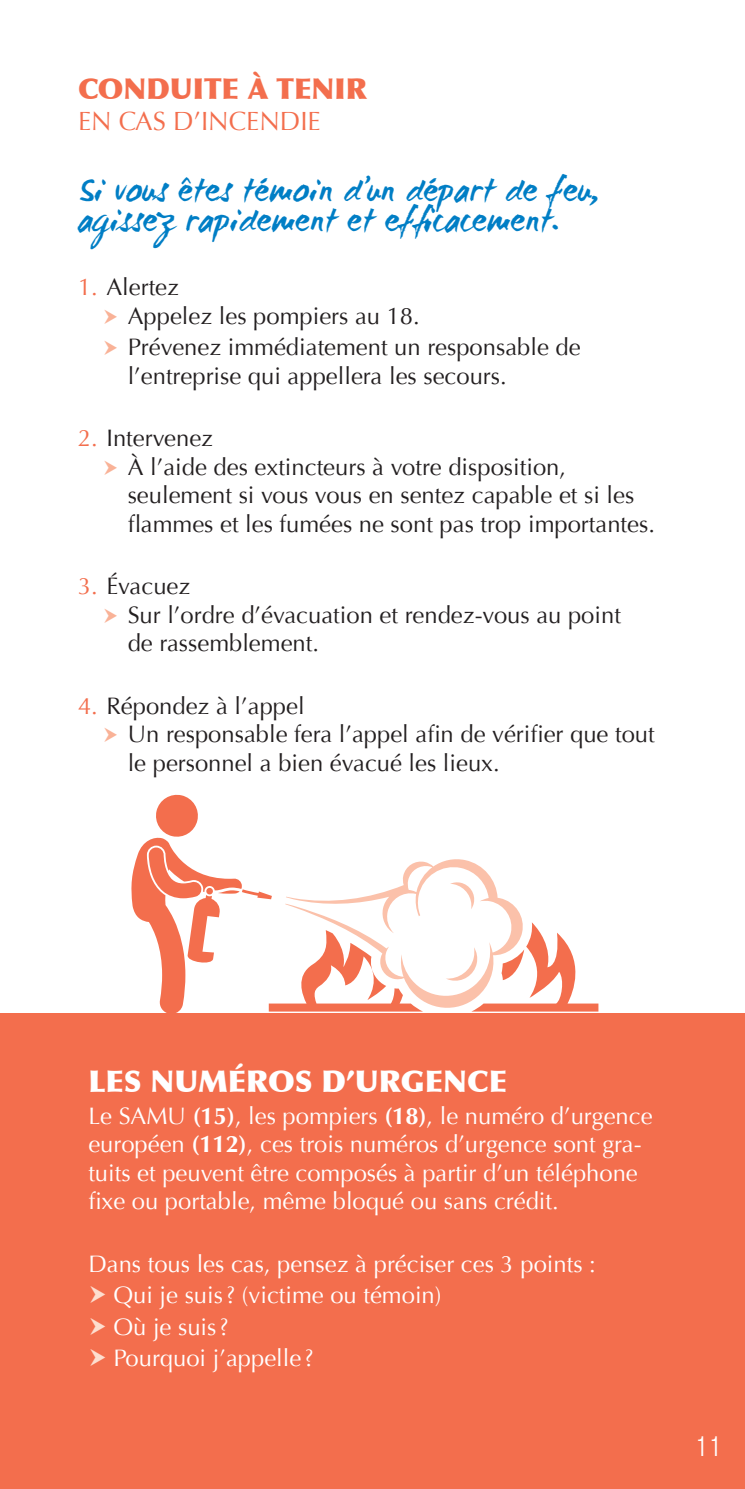
<style>
.page{position:relative;width:745px;height:1489px;background:#fff}
.page>*{position:absolute;margin:0;border:0;box-sizing:border-box;transform-origin:0 0}
.t1{font:35px/30px "WC Mano Negra Bta";color:#007ec5}
.t2{font:900 30px "Optima";color:#fff}
.t3{font:300 condensed 30px "Abadi";color:#fff}
.t4{font:900 28.75px "Optima";color:#f36e4d}
.t5{font:26.25px "Optima";color:#f36e4d}
.t6{font:23.75px/28.8px "Optima";color:#231f20}
.t7{font:23.75px/28.5px "Optima";color:#fff}
.s1{color:#f36e4d}
.s2{font-weight:700}
</style>
<div class="page">
<div style="left:0;top:1013px;width:744px;height:475px;background:#f36e4d"></div>
<svg style="left:131px;top:794px;width:467px;height:219px"></svg>
<p class="t4" style="left:78px;top:71px;width:290px">CONDUITE À TENIR</p>
<p class="t5" style="left:78px;top:106px;width:244px">EN CAS D’INCENDIE</p>
<h1 class="t1" style="left:78px;top:171px;width:522px">Si vous êtes témoin d’un départ de feu, agissez rapidement et efficacement.</h1>
<p class="t6" style="left:128px;top:273px;width:293px;text-indent:-50px"><span class="s1">1.</span> Alertez<br>Appelez les pompiers au 18.</p>
<p class="t6" style="left:128px;top:333px;width:454px">Prévenez immédiatement un responsable de l’entreprise qui appellera les secours.</p>
<p class="t6" style="left:128px;top:424px;width:528px;text-indent:-50px"><span class="s1">2.</span> Intervenez<br>À l’aide des extincteurs à votre disposition, seulement si vous vous en sentez capable et si les flammes et les fumées ne sont pas trop importantes.</p>
<p class="t6" style="left:128px;top:572px;width:494px;text-indent:-50px"><span class="s1">3.</span> Évacuez<br>Sur l’ordre d’évacuation et rendez-vous au point de rassemblement.</p>
<p class="t6" style="left:128px;top:691px;width:528px;text-indent:-50px"><span class="s1">4.</span> Répondez à l’appel<br>Un responsable fera l’appel afin de vérifier que tout le personnel a bien évacué les lieux.</p>
<p class="t2" style="left:88px;top:1063px;width:420px">LES NUMÉROS D’URGENCE</p>
<p class="t7" style="left:88px;top:1101px;width:565px">Le SAMU <span class="s2">(15)</span>, les pompiers <span class="s2">(18)</span>, le numéro d’urgence européen <span class="s2">(112)</span>, ces trois numéros d’urgence sont gra&shy;tuits et peuvent être composés à partir d’un téléphone fixe ou portable, même bloqué ou sans crédit.</p>
<p class="t7" style="left:113px;top:1248px;width:483px;line-height:31.2px;text-indent:-25px">Dans tous les cas, pensez à préciser ces 3 points :<br>Qui je suis? (victime ou témoin)<br>Où je suis?<br>Pourquoi j’appelle ?</p>
<p class="t3" style="left:694px;top:1428px;width:29px">11</p>
</div>
